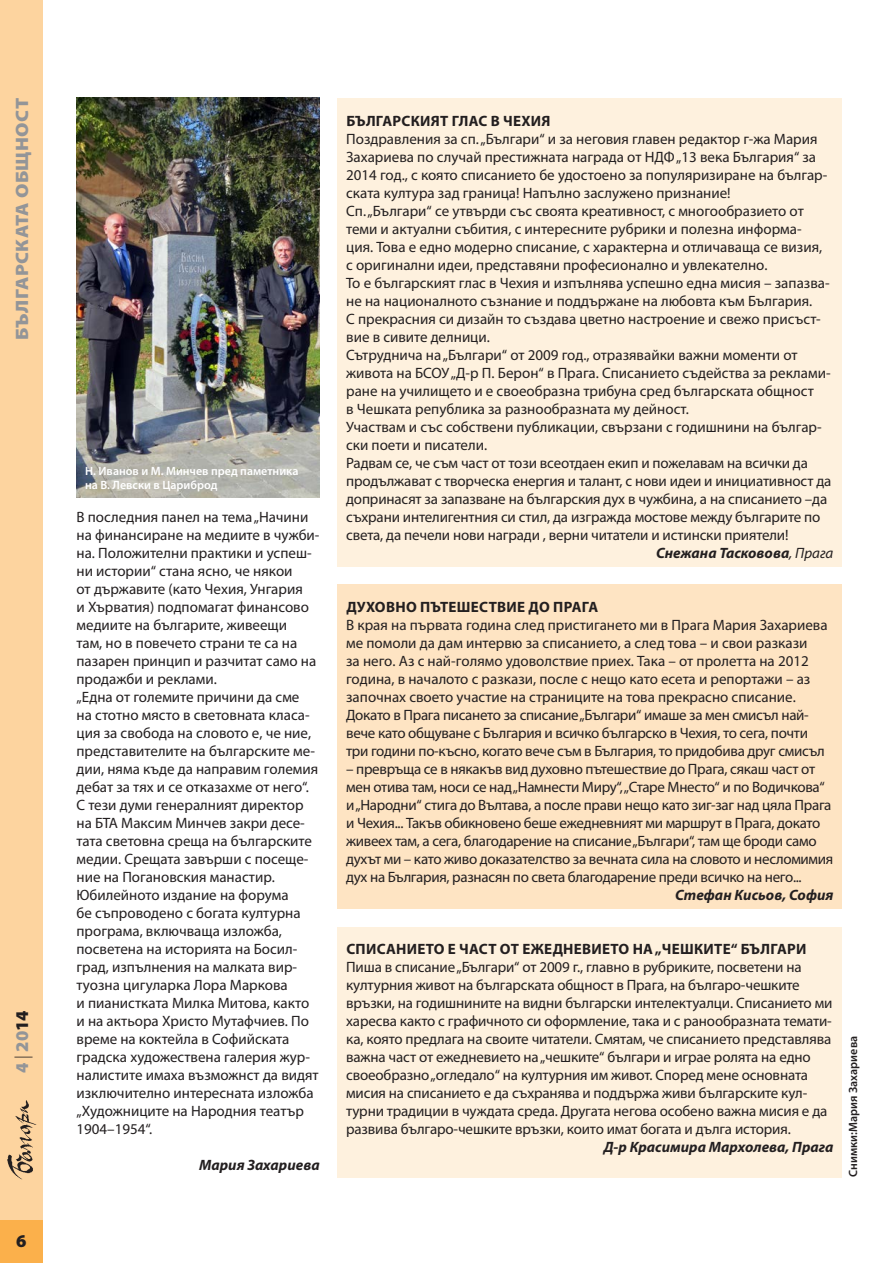
<style>
.page{position:relative;width:893px;height:1263px;background:#fff}
.page>*{position:absolute;margin:0;border:0;box-sizing:border-box;transform-origin:0 0}
.t1{font:900 18px "Myriad Pro";letter-spacing:.02em;color:#939598;scale:1.1 1}
.t2{font:900 18px "Myriad Pro";letter-spacing:.02em;color:#939598}
.t3{font:900 18px "Myriad Pro";color:#231f20}
.t4{font:15px/18px "Myriad Pro";letter-spacing:-.005em;color:#231f20}
.t5{font:700 15px "Myriad Pro";letter-spacing:.02em;color:#231f20}
.t6{font:italic 700 15px "Myriad Pro";color:#231f20}
.t7{font:600 12px/14.2px "Myriad Pro";color:#fff}
.t8{font:600 12px "Myriad Pro";color:#231f20}
.s1{font-weight:300;color:#231f20}
.s2{color:#231f20}
.s3{font-weight:400}
</style>
<div class="page">
<div style="left:338px;top:98px;width:504px;height:469px;background:#fef1de"></div>
<div style="left:338px;top:584px;width:504px;height:325px;background:#fee4c3"></div>
<div style="left:338px;top:927px;width:504px;height:251px;background:#fef1de"></div>
<div style="left:0;top:0;width:43px;height:1263px;background:#fdd49f"></div>
<div style="left:0;top:1220px;width:43px;height:43px;background:#fbb04b"></div>
<img style="left:77px;top:98px;width:243px;height:399px">
<p class="t1" style="left:10px;top:340px;width:221px;rotate:-90deg">БЪЛГАРСКАТА ОБЩНОСТ</p>
<p class="t2" style="left:10px;top:1073px;width:64px;rotate:-90deg">4 <span class="s1">|</span> 20<span class="s2">14</span></p>
<p class="t3" style="left:16px;top:1229px;width:12px">6</p>
<p class="t7" style="left:85px;top:463px;width:215px">Н. Иванов и М. Минчев пред паметника на В. Левски в Цариброд</p>
<p class="t4" style="left:77px;top:508px;width:244px">В последния панел на тема „Начини на финансиране на медиите в чужби&shy;на. Положителни практики и успеш&shy;ни истории“ стана ясно, че някои<br>от държавите (като Чехия, Унгария<br>и Хърватия) подпомагат финансово медиите на българите, живеещи<br>там, но в повечето страни те са на пазарен принцип и разчитат само на продажби и реклами.<br>„Една от големите причини да сме<br>на стотно място в световната класа&shy;ция за свобода на словото е, че ние, представителите на българските ме&shy;дии, няма къде да направим големия дебат за тях и се отказахме от него“.<br>С тези думи генералният директор на БТА Максим Минчев закри десе&shy;тата световна среща на българските медии. Срещата завърши с посеще&shy;ние на Погановския манастир.<br>Юбилейното издание на форума<br>бе съпроводено с богата културна програма, включваща изложба, посветена на историята на Босил&shy;град, изпълнения на малката вир&shy;туозна цигуларка Лора Маркова<br>и пианистката Милка Митова, както и на актьора Христо Мутафчиев. По време на коктейла в Софийската градска художествена галерия жур&shy;налистите имаха възможнст да видят изключително интересната изложба „Художниците на Народния театър<br>1904–1954“.</p>
<p class="t6" style="left:199px;top:1155px;width:122px">Мария Захариева</p>
<p class="t5" style="left:346px;top:111px;width:206px">БЪЛГАРСКИЯТ ГЛАС В ЧЕХИЯ</p>
<p class="t4" style="left:346px;top:130px;width:473px">Поздравления за сп. „Българи“ и за неговия главен редактор г-жа Мария</p>
<p class="t4" style="left:346px;top:148px;width:471px">Захариева по случай престижната награда от НДФ „13 века България“ за</p>
<p class="t4" style="left:346px;top:166px;width:483px">2014 год., с която списанието бе удостоено за популяризиране на българ-</p>
<p class="t4" style="left:346px;top:184px;width:386px">ската култура зад граница! Напълно заслужено признание!</p>
<p class="t4" style="left:346px;top:202px;width:459px">Сп. „Българи“ се утвърди със своята креативност, с многообразието от</p>
<p class="t4" style="left:346px;top:220px;width:457px">теми и актуални събития, с интересните рубрики и полезна информа-</p>
<p class="t4" style="left:346px;top:238px;width:478px">ция. Това е едно модерно списание, с характерна и отличаваща се визия,</p>
<p class="t4" style="left:346px;top:256px;width:423px">с оригинални идеи, представяни професионално и увлекателно.</p>
<p class="t4" style="left:346px;top:274px;width:485px">То е българският глас в Чехия и изпълнява успешно една мисия – запазва-</p>
<p class="t4" style="left:346px;top:292px;width:468px">не на националното съзнание и поддържане на любовта към България.</p>
<p class="t4" style="left:346px;top:310px;width:476px">С прекрасния си дизайн то създава цветно настроение и свежо присъст-</p>
<p class="t4" style="left:346px;top:328px;width:145px">вие в сивите делници.</p>
<p class="t4" style="left:346px;top:346px;width:453px">Сътруднича на „Българи“ от 2009 год., отразявайки важни моменти от</p>
<p class="t4" style="left:346px;top:364px;width:486px">живота на БСОУ „Д-р П. Берон“ в Прага. Списанието съдейства за реклами-</p>
<p class="t4" style="left:346px;top:382px;width:469px">ране на училището и е своеобразна трибуна сред българската общност</p>
<p class="t4" style="left:346px;top:400px;width:344px">в Чешката република за разнообразната му дейност.</p>
<p class="t4" style="left:346px;top:418px;width:477px">Участвам и със собствени публикации, свързани с годишнини на българ-</p>
<p class="t4" style="left:346px;top:436px;width:143px">ски поети и писатели.</p>
<p class="t4" style="left:346px;top:454px;width:463px">Радвам се, че съм част от този всеотдаен екип и пожелавам на всички да</p>
<p class="t4" style="left:346px;top:472px;width:487px">продължават с творческа енергия и талант, с нови идеи и инициативност да</p>
<p class="t4" style="left:346px;top:490px;width:483px">допринасят за запазване на българския дух в чужбина, а на списанието –да</p>
<p class="t4" style="left:346px;top:508px;width:476px">съхрани интелигентния си стил, да изгражда мостове между българите по</p>
<p class="t4" style="left:346px;top:526px;width:444px">света, да печели нови награди , верни читатели и истински приятели!</p>
<p class="t6" style="left:656px;top:543px;width:179px">Снежана Тасковова<span class="s3">, Прага</span></p>
<p class="t5" style="left:346px;top:597px;width:253px">ДУХОВНО ПЪТЕШЕСТВИЕ ДО ПРАГА</p>
<p class="t4" style="left:346px;top:616px;width:483px">В края на първата година след пристигането ми в Прага Мария Захариева ме помоли да дам интервю за списанието, а след това – и свои разкази<br>за него. Аз с най-голямо удоволствие приех. Така – от пролетта на 2012 година, в началото с разкази, после с нещо като есета и репортажи – аз започнах своето участие на страниците на това прекрасно списание.<br>Докато в Прага писането за списание „Българи“ имаше за мен смисъл най&shy;вече като общуване с България и всичко българско в Чехия, то сега, почти три години по-късно, когато вече съм в България, то придобива друг смисъл</p>
<p class="t4" style="left:346px;top:760px;width:489px">– превръща се в някакъв вид духовно пътешествие до Прага, сякаш част от мен отива там, носи се над „Намнести Миру“, „Старе Мнесто“ и по Водичкова“ и „Народни“ стига до Вълтава, а после прави нещо като зиг-заг над цяла Прага и Чехия... Такъв обикновено беше ежедневният ми маршрут в Прага, докато живеех там, а сега, благодарение на списание „Българи“, там ще броди само духът ми – като живо доказателство за вечната сила на словото и несломимия дух на България, разнасян по света благодарение преди всичко на него...</p>
<p class="t6" style="left:675px;top:885px;width:160px">Стефан Кисьов, София</p>
<p class="t5" style="left:346px;top:939px;width:462px">СПИСАНИЕТО Е ЧАСТ ОТ ЕЖЕДНЕВИЕТО НА „ЧЕШКИТЕ“ БЪЛГАРИ</p>
<p class="t4" style="left:346px;top:958px;width:488px">Пиша в списание „Българи“ от 2009 г., главно в рубриките, посветени на културния живот на българската общност в Прага, на българо-чешките връзки, на годишнините на видни български интелектуалци. Списанието ми харесва както с графичното си оформление, така и с ранообразната темати&shy;ка, която предлага на своите читатели. Смятам, че списанието представлява важна част от ежедневието на „чешките“ българи и играе ролята на едно своеобразно „огледало“ на културния им живот. Според мене основната мисия на списанието е да съхранява и поддържа живи българските кул&shy;турни традиции в чуждата среда. Другата негова особено важна мисия е да развива българо-чешките връзки, които имат богата и дълга история.</p>
<p class="t6" style="left:604px;top:1137px;width:231px">Д-р Красимира Мархолева, Прага</p>
<p class="t8" style="left:845px;top:1177px;width:142px;rotate:-90deg">Снимки:Мария Захариева</p>
</div>
